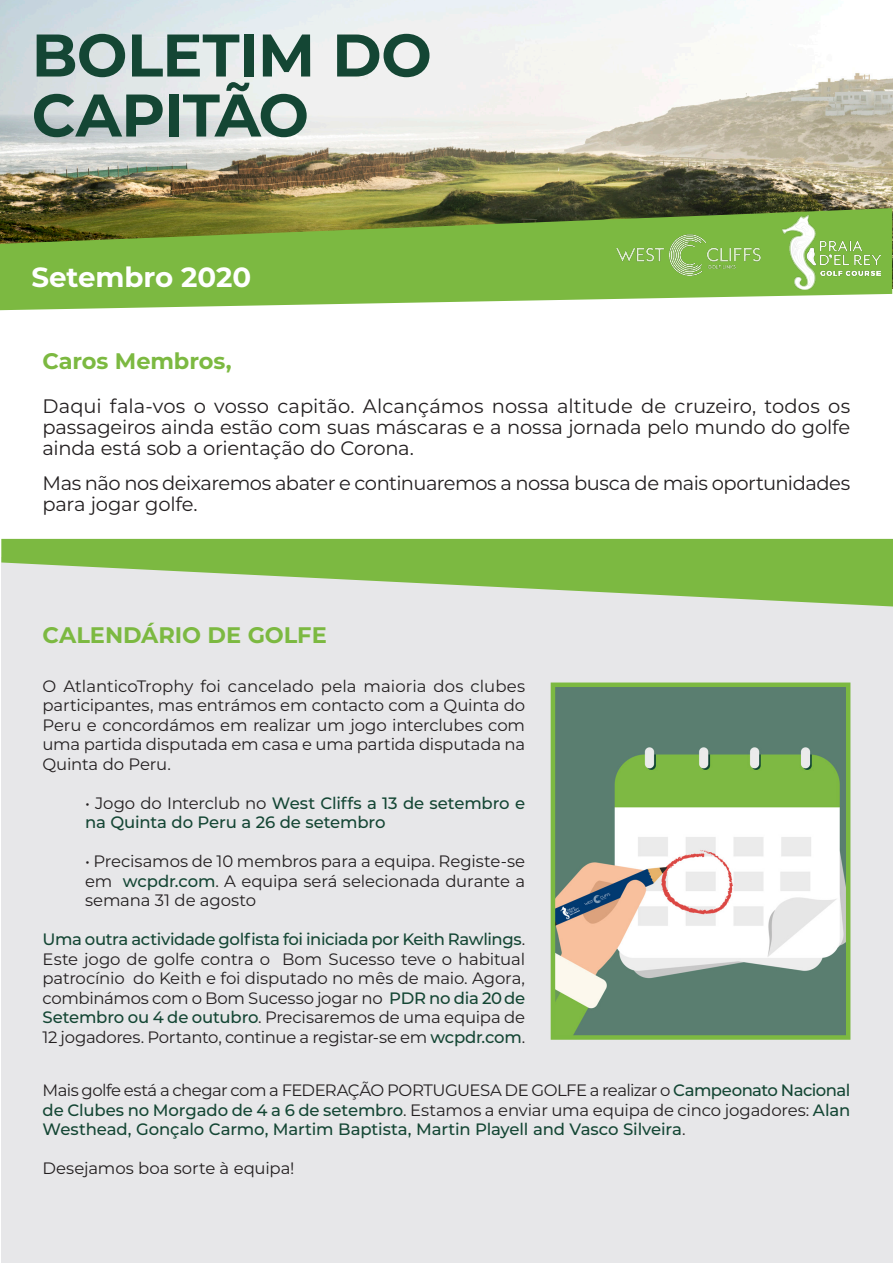
<style>
.page{position:relative;width:893px;height:1263px;background:#fff}
.page>*{position:absolute;margin:0;border:0;box-sizing:border-box;transform-origin:0 0}
.Title_main{font:700 60px/60px "Montserrat";letter-spacing:-.01em;color:#144634}
.Volume_IssueNo{font:700 27.75px "Montserrat";letter-spacing:-.005em;color:#fff}
.Head1{font:700 22.5px "Montserrat";color:#7cb941}
.MainText{font:19.5px/21px "Montserrat";letter-spacing:-.02em;color:#231f20;text-align:justify}
.MainText-2{font:16.5px/19.5px "Montserrat";letter-spacing:-.01em;color:#231f20;text-align:justify}
.MainText-3{font:500 16.5px/19.5px "Montserrat";letter-spacing:-.01em;color:#144634}
.s1{font-weight:400;color:#231f20}
.s2{font-weight:500;color:#144634}
</style>
<div class="page">
<div style="left:1px;top:557px;width:892px;height:706px;background:#e7e7e9"></div>
<img style="left:0;top:0;width:892px;height:208px">
<svg style="left:0;top:208px;width:892px;height:102px;background:#81ab4c"></svg>
<img style="left:783px;top:215px;width:97px;height:75px">
<img style="left:604px;top:221px;width:170px;height:68px">
<img style="left:556px;top:687px;width:289px;height:348px">
<div style="left:551px;top:682px;width:299px;height:358px;border:4px solid #7cb941"></div>
<svg style="left:1px;top:539px;width:892px;height:67px;fill:#7cb941"></svg>
<p class="Title_main" style="left:32px;top:22px;width:402px">BOLETIM DO<br>CAPITÃO</p>
<p class="Volume_IssueNo" style="left:31px;top:257px;width:222px">Setembro 2020</p>
<p class="Head1" style="left:42px;top:345px;width:191px">Caros Membros,</p>
<p class="MainText" style="left:43px;top:395px;width:809px">Daqui fala-vos o vosso capitão. Alcançámos nossa altitude de cruzeiro, todos os passageiros ainda estão com suas máscaras e a nossa jornada pelo mundo do golfe ainda está sob a orientação do Corona.</p>
<p class="MainText" style="left:43px;top:472px;width:809px">Mas não nos deixaremos abater e continuaremos a nossa busca de mais oportunidades para jogar golfe.</p>
<p class="Head1" style="left:43px;top:619px;width:286px">CALENDÁRIO DE GOLFE</p>
<p class="MainText-2" style="left:43px;top:676px;width:484px">O AtlanticoTrophy foi cancelado pela maioria dos clubes participantes, mas entrámos em contacto com a Quinta do Peru e concordámos em realizar um jogo interclubes com uma partida disputada em casa e uma partida disputada na Quinta do Peru.</p>
<p class="MainText-3" style="left:85px;top:792px;width:442px"><span class="s1">• Jogo do Interclub no</span> West Cliffs a 13 de setembro e na Quinta do Peru a 26 de setembro</p>
<p class="MainText-2" style="left:85px;top:851px;width:442px">• Precisamos de 10 membros para a equipa. Registe-se em <span class="s2">wcpdr.com</span>. A equipa será selecionada durante a semana 31 de agosto</p>
<p class="MainText-2" style="left:43px;top:929px;width:484px"><span class="s2">Uma outra actividade golfista foi iniciada por Keith Rawlings</span>.<br>Este jogo de golfe contra o Bom Sucesso teve o habitual patrocínio do Keith e foi disputado no mês de maio. Agora, combinámos com o Bom Sucesso jogar no <span class="s2">PDR no dia 20de Setembro ou 4 de outubro</span>. Precisaremos de uma equipa de 12 jogadores. Portanto, continue a registar-se em <span class="s2">wcpdr.com</span>.</p>
<p class="MainText-3" style="left:43px;top:1080px;width:809px;text-align:justify"><span class="s1">Mais golfe está a chegar com a FEDERAÇÃO PORTUGUESA DE GOLFE a realizar o</span> Campeonato Nacional de Clubes no Morgado de 4 a 6 de setembro<span class="s1">. Estamos a enviar uma equipa de cinco jogadores:</span> Alan Westhead, Gonçalo Carmo, Martim Baptista, Martin Playell and Vasco Silveira<span class="s1">.</span></p>
<p class="MainText-2" style="left:43px;top:1158px;width:254px">Desejamos boa sorte à equipa!</p>
</div>
